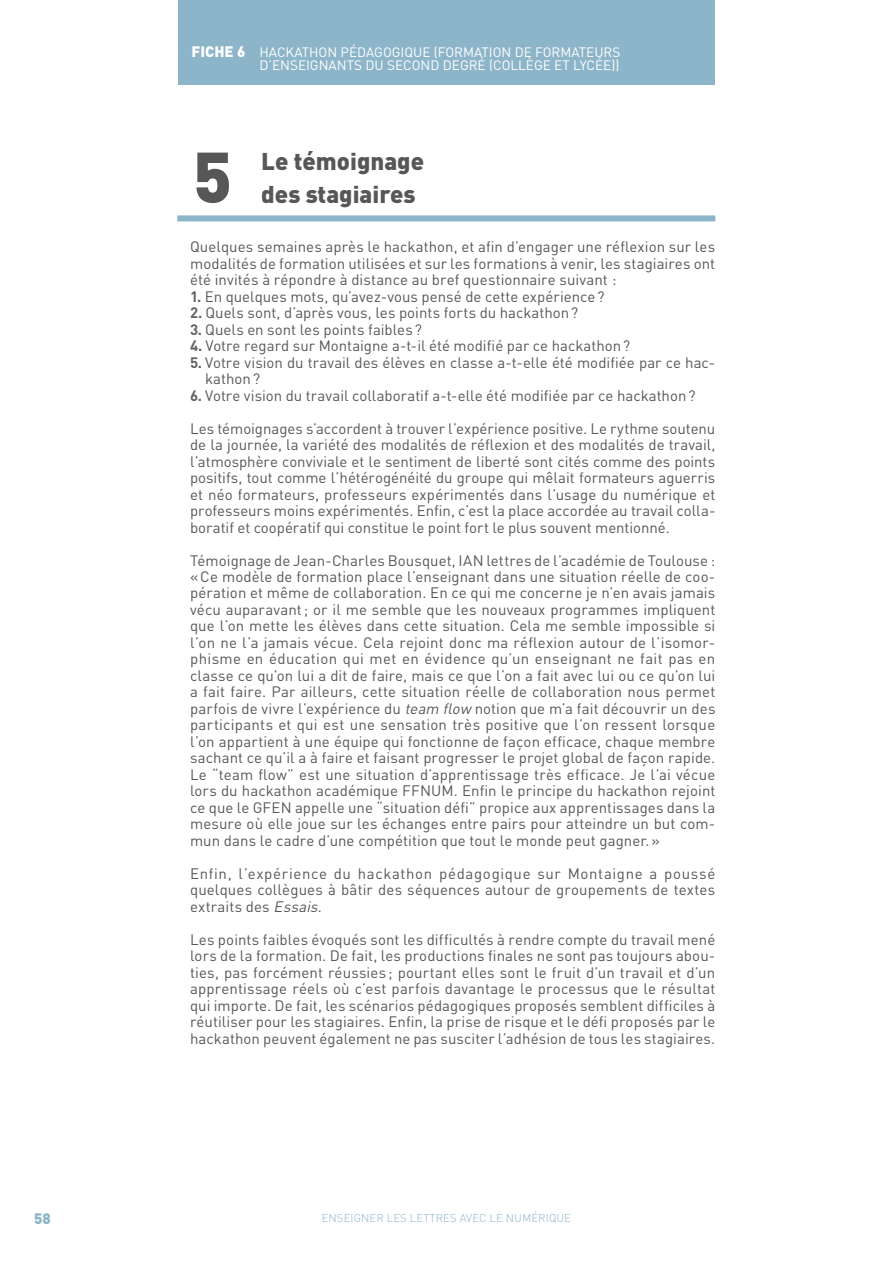
<style>
.page{position:relative;width:893px;height:1263px;background:#fff}
.page>*{position:absolute;margin:0;border:0;box-sizing:border-box;transform-origin:0 0}
.t1{font:900 70.35px "DIN";color:#575757}
.t2{font:900 24px/33px "DIN";color:#575757}
.t3{font:15px/16.5px "DIN";color:#575757;text-align:justify}
.t4{font:900 15px "DIN";color:#8db5c9}
.t5{font:13.5px/13.5px "DIN";color:#fff;text-align:right}
.t6{font:300 11.25px "DIN";letter-spacing:.01em;color:#8db5c9}
.s1{font-weight:900;font-size:15px}
.s2{font-weight:700;color:#636363}
.s3{font-style:italic}
</style>
<div class="page">
<div style="left:179px;top:0;width:536px;height:85px;background:#8db5c9"></div>
<div style="left:177px;top:215px;width:538px;height:6px;background:#8db5c9"></div>
<p class="t5" style="left:191px;top:47px;width:430px"><span class="s1">FICHE 6</span> HACKATHON PÉDAGOGIQUE (FORMATION DE FORMATEURS<br>D’ENSEIGNANTS DU SECOND DEGRÉ (COLLÈGE ET LYCÉE))</p>
<h1 class="t1" style="left:193px;top:152px;width:41px">5</h1>
<h2 class="t2" style="left:261px;top:147px;width:164px">Le témoignage des stagiaires</h2>
<p class="t3" style="left:190px;top:240px;width:526px">Quelques semaines après le hackathon, et afin d’engager une réflexion sur les modalités de formation utilisées et sur les formations à venir, les stagiaires ont été invités à répondre à distance au bref questionnaire suivant :</p>
<p class="t3" style="left:190px;top:290px;width:416px"><span class="s2">1.</span> En quelques mots, qu’avez-vous pensé de cette expérience ?</p>
<p class="t3" style="left:190px;top:306px;width:390px"><span class="s2">2.</span> Quels sont, d’après vous, les points forts du hackathon ?</p>
<p class="t3" style="left:190px;top:323px;width:233px"><span class="s2">3.</span> Quels en sont les points faibles ?</p>
<p class="t3" style="left:190px;top:339px;width:442px"><span class="s2">4.</span> Votre regard sur Montaigne a-t-il été modifié par ce hackathon ?</p>
<p class="t3" style="left:205px;top:356px;width:511px;text-indent:-15px"><span class="s2">5.</span> Votre vision du travail des élèves en classe a-t-elle été modifiée par ce hac&shy;kathon ?</p>
<p class="t3" style="left:190px;top:380px;width:527px;line-height:33px"><span class="s2">6.</span> Votre vision du travail collaboratif a-t-elle été modifiée par ce hackathon ?<br>Les témoignages s’accordent à trouver l’expérience positive. Le rythme soutenu</p>
<p class="t3" style="left:190px;top:438px;width:527px">de la journée, la variété des modalités de réflexion et des modalités de travail, l’atmosphère conviviale et le sentiment de liberté sont cités comme des points positifs, tout comme l’hétérogénéité du groupe qui mêlait formateurs aguerris et néo formateurs, professeurs expérimentés dans l’usage du numérique et professeurs moins expérimentés. Enfin, c’est la place accordée au travail colla&shy;boratif et coopératif qui constitue le point fort le plus souvent mentionné.</p>
<p class="t3" style="left:190px;top:554px;width:527px">Témoignage de Jean-Charles Bousquet, IAN lettres de l’académie de Toulouse : « Ce modèle de formation place l’enseignant dans une situation réelle de coo&shy;pération et même de collaboration. En ce qui me concerne je n’en avais jamais vécu auparavant ; or il me semble que les nouveaux programmes impliquent que l’on mette les élèves dans cette situation. Cela me semble impossible si l’on ne l’a jamais vécue. Cela rejoint donc ma réflexion autour de l’isomor&shy;phisme en éducation qui met en évidence qu’un enseignant ne fait pas en classe ce qu’on lui a dit de faire, mais ce que l’on a fait avec lui ou ce qu’on lui a fait faire. Par ailleurs, cette situation réelle de collaboration nous permet parfois de vivre l’expérience du <span class="s3">team flow</span> notion que m’a fait découvrir un des participants et qui est une sensation très positive que l’on ressent lorsque l’on appartient à une équipe qui fonctionne de façon efficace, chaque membre sachant ce qu’il a à faire et faisant progresser le projet global de façon rapide.<br>Le “team flow” est une situation d’apprentissage très efficace. Je l’ai vécue lors du hackathon académique FFNUM. Enfin le principe du hackathon rejoint ce que le GFEN appelle une “situation défi” propice aux apprentissages dans la mesure où elle joue sur les échanges entre pairs pour atteindre un but com&shy;mun dans le cadre d’une compétition que tout le monde peut gagner. »</p>
<p class="t3" style="left:190px;top:867px;width:527px">Enfin, l’expérience du hackathon pédagogique sur Montaigne a poussé quelques collègues à bâtir des séquences autour de groupements de textes extraits des <span class="s3">Essais</span>.</p>
<p class="t3" style="left:190px;top:933px;width:527px">Les points faibles évoqués sont les difficultés à rendre compte du travail mené lors de la formation. De fait, les productions finales ne sont pas toujours abou&shy;ties, pas forcément réussies ; pourtant elles sont le fruit d’un travail et d’un apprentissage réels où c’est parfois davantage le processus que le résultat qui importe. De fait, les scénarios pédagogiques proposés semblent difficiles à réutiliser pour les stagiaires. Enfin, la prise de risque et le défi proposés par le hackathon peuvent également ne pas susciter l’adhésion de tous les stagiaires.</p>
<p class="t4" style="left:34px;top:1213px;width:18px">58</p>
<p class="t6" style="left:322px;top:1214px;width:251px">ENSEIGNER LES LETTRES AVEC LE NUMÉRIQUE</p>
</div>
